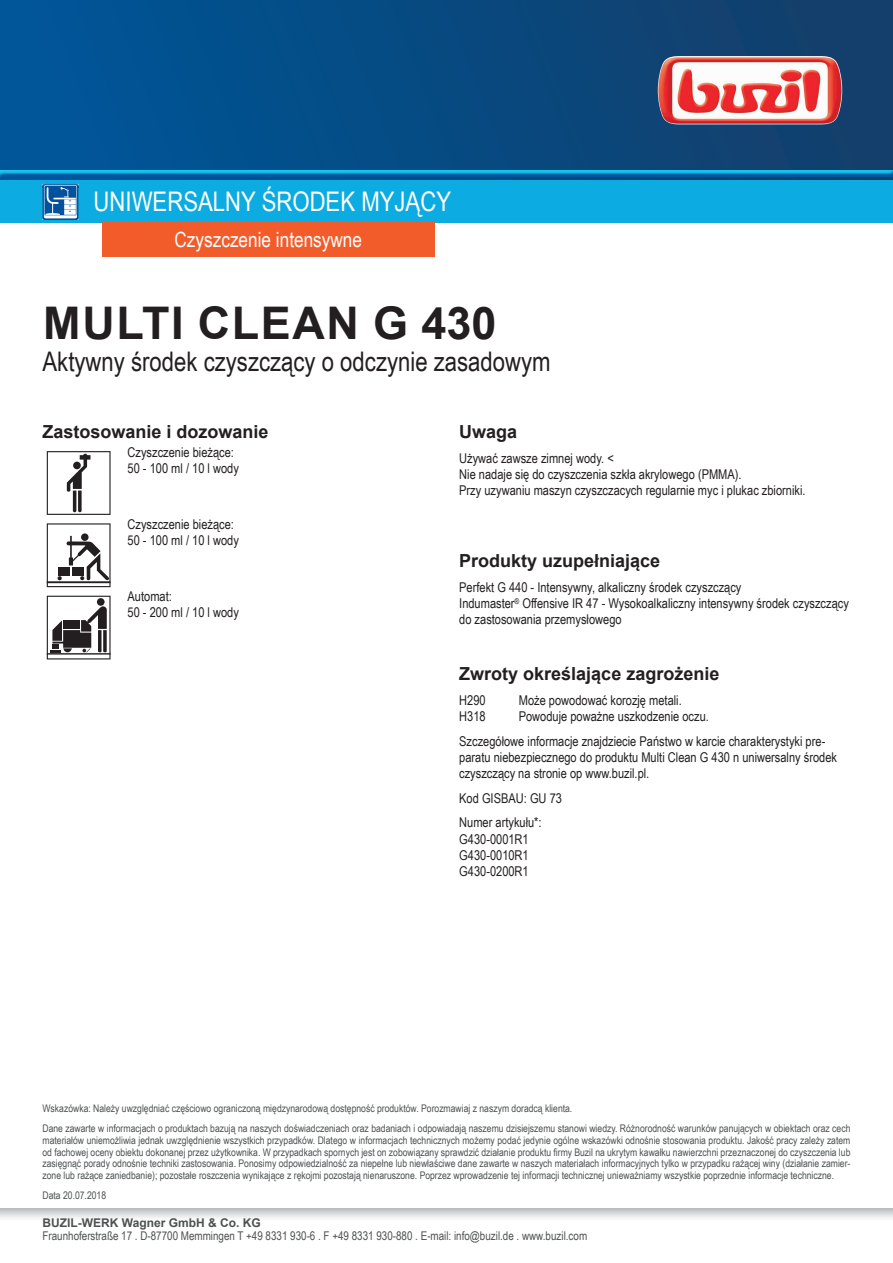
<style>
.page{position:relative;width:893px;height:1263px;background:#fff}
.page>*{position:absolute;margin:0;border:0;box-sizing:border-box;transform-origin:0 0}
.t1{font:700 45px "Arial";letter-spacing:.035em;color:#231f20}
.t2{font:27px "Arial Narrow";color:#231f20}
.t3{font:27px "Arial Narrow";color:#fff}
.t4{font:21px "Arial Narrow";color:#fff}
.t5{font:700 18px "Arial";color:#231f20}
.t6{font:13.5px/16.2px "Arial Narrow";color:#231f20}
.t7{font:12px "Arial Narrow";color:#4e5151}
.t8{font:700 12px "Arial";color:#4e5151}
.t9{font:10.5px/11.7px "Arial Narrow";color:#4d5152}
</style>
<div class="page">
<svg style="left:0;top:1209px;width:893px;height:9px;background:#d9dadc"></svg>
<svg style="left:47px;top:451px;width:64px;height:64px"></svg>
<svg style="left:47px;top:523px;width:64px;height:64px"></svg>
<svg style="left:47px;top:596px;width:64px;height:63px"></svg>
<div style="left:0;top:0;width:893px;height:180px;background:linear-gradient(to right,#00569a,#143e69)"></div>
<img style="left:658px;top:56px;width:184px;height:68px">
<hr style="left:0;top:0;width:1px;height:180px;background:#015599">
<div style="left:0;top:169px;width:893px;height:8px;background:#015599;opacity:.75"></div>
<div style="left:0;top:180px;width:893px;height:43px;background:#0cabe1"></div>
<img style="left:43px;top:184px;width:35px;height:36px">
<svg style="left:44px;top:185px;width:35px;height:33px"></svg>
<div style="left:102px;top:223px;width:333px;height:34px;background:#f15c2a"></div>
<h2 class="t3" style="left:94px;top:182px;width:359px">UNIWERSALNY ŚRODEK MYJĄCY</h2>
<h3 class="t4" style="left:174px;top:225px;width:189px">Czyszczenie intensywne</h3>
<h1 class="t1" style="left:43px;top:291px;width:455px">MULTI CLEAN G 430</h1>
<h2 class="t2" style="left:43px;top:342px;width:510px">Aktywny środek czyszczący o odczynie zasadowym</h2>
<h3 class="t5" style="left:43px;top:419px;width:228px">Zastosowanie i dozowanie</h3>
<p class="t6" style="left:128px;top:443px;width:113px">Czyszczenie bieżące:<br>50 - 100 ml / 10 l wody</p>
<p class="t6" style="left:128px;top:516px;width:113px">Czyszczenie bieżące:<br>50 - 100 ml / 10 l wody</p>
<p class="t6" style="left:128px;top:588px;width:113px">Automat:<br>50 - 200 ml / 10 l wody</p>
<h3 class="t5" style="left:459px;top:419px;width:60px">Uwaga</h3>
<p class="t6" style="left:459px;top:450px;width:348px">Używać zawsze zimnej wody. &lt;<br>Nie nadaje się do czyszczenia szkła akrylowego (PMMA).<br>Przy uzywaniu maszyn czyszczacych regularnie myc i plukac zbiorniki.</p>
<h3 class="t5" style="left:459px;top:548px;width:203px">Produkty uzupełniające</h3>
<p class="t6" style="left:459px;top:579px;width:391px">Perfekt G 440 - Intensywny, alkaliczny środek czyszczący<br>Indumaster<sup>®</sup> Offensive IR 47 - Wysokoalkaliczny intensywny środek czyszczący do zastosowania przemysłowego</p>
<h3 class="t5" style="left:459px;top:661px;width:262px">Zwroty określające zagrożenie</h3>
<p class="t6" style="left:459px;top:691px;width:28px">H290</p>
<p class="t6" style="left:519px;top:691px;width:165px">Może powodować korozję metali.</p>
<p class="t6" style="left:459px;top:707px;width:28px">H318</p>
<p class="t6" style="left:459px;top:703px;width:368px;line-height:24.8px;text-indent:60px">Powoduje poważne uszkodzenie oczu.<br>Szczegółowe informacje znajdziecie Państwo w karcie charakterystyki pre-</p>
<p class="t6" style="left:459px;top:748px;width:379px">paratu niebezpiecznego do produktu Multi Clean G 430 n uniwersalny środek czyszczący na stronie op www.buzil.pl.</p>
<p class="t6" style="left:459px;top:785px;width:104px;line-height:24.8px">Kod GISBAU: GU 73<br>Numer artykułu*:</p>
<p class="t6" style="left:459px;top:830px;width:71px;text-align:justify">G430-0001R1<br>G430-0010R1<br>G430-0200R1</p>
<p class="t9" style="left:43px;top:1098px;width:809px;line-height:20.2px">Wskazówka: Należy uwzględniać częściowo ograniczoną międzynarodową dostępność produktów. Porozmawiaj z naszym doradcą klienta.<br>Dane zawarte w informacjach o produktach bazują na naszych doświadczeniach oraz badaniach i odpowiadają naszemu dzisiejszemu stanowi wiedzy. Różnorodność warunków panujących w obiektach oraz cech</p>
<p class="t9" style="left:43px;top:1134px;width:809px;text-align:justify">materiałów uniemożliwia jednak uwzględnienie wszystkich przypadków. Dlatego w informacjach technicznych możemy podać jedynie ogólne wskazówki odnośnie stosowania produktu. Jakość pracy zależy zatem od fachowej oceny obiektu dokonanej przez użytkownika. W przypadkach spornych jest on zobowiązany sprawdzić działanie produktu firmy Buzil na ukrytym kawałku nawierzchni przeznaczonej do czyszczenia lub zasięgnąć porady odnośnie techniki zastosowania. Ponosimy odpowiedzialność za niepełne lub niewłaściwe dane zawarte w naszych materiałach informacyjnych tylko w przypadku rażącej winy (działanie zamier&shy;zone lub rażące zaniedbanie); pozostałe roszczenia wynikające z rękojmi pozostają nienaruszone. Poprzez wprowadzenie tej informacji technicznej unieważniamy wszystkie poprzednie informacje techniczne.</p>
<p class="t9" style="left:43px;top:1189px;width:65px">Data 20.07.2018</p>
<p class="t8" style="left:43px;top:1214px;width:220px">BUZIL-WERK Wagner GmbH &amp; Co. KG</p>
<p class="t7" style="left:43px;top:1227px;width:546px">Fraunhoferstraße 17 . D-87700 Memmingen T +49 8331 930-6 . F +49 8331 930-880 . E-mail: info@buzil.de . www.buzil.com</p>
</div>
